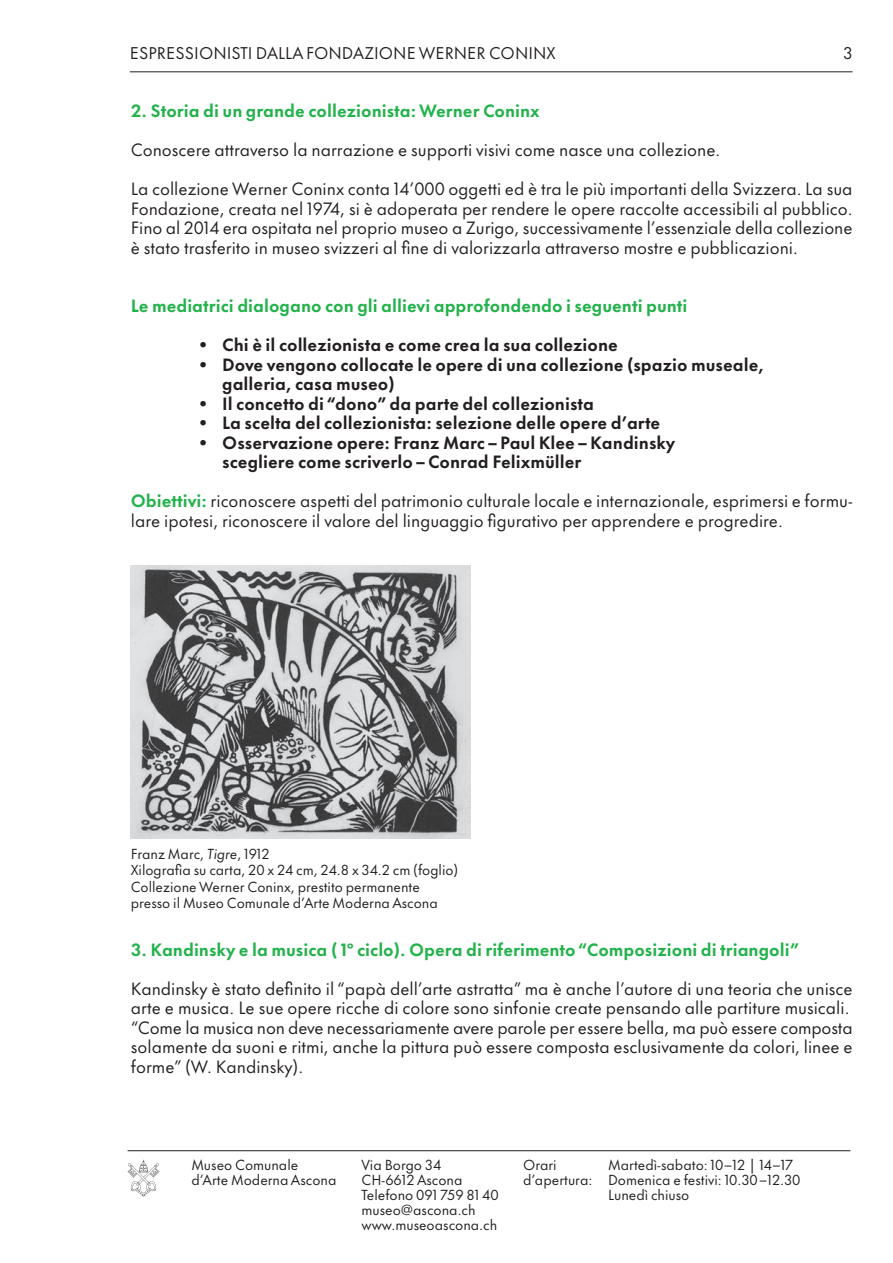
<style>
.page{position:relative;width:893px;height:1263px;background:#fff}
.page>*{position:absolute;margin:0;border:0;box-sizing:border-box;transform-origin:0 0}
.t1{font:16.5px/19.5px "Futura Now Text";color:#231f20}
.t2{font:700 16.5px/19.5px "Futura Now Text";color:#231f20}
.t3{font:700 16.5px "Futura Now Text";color:#23b24b}
.t4{font:15.75px "Futura Now Text";color:#231f20}
.t5{font:13.5px/15px "Futura Now Text";color:#231f20}
.s1{font-weight:700;color:#23b24b}
.s2{font-style:italic}
</style>
<div class="page">
<hr style="left:130px;top:72px;width:723px;height:1px;background:#231f20">
<hr style="left:128px;top:1150px;width:722px;height:1px;background:#231f20">
<svg style="left:128px;top:1160px;width:31px;height:36px"></svg>
<img style="left:131px;top:566px;width:340px;height:272px">
<p class="t4" style="left:130px;top:40px;width:427px">ESPRESSIONISTI DALLA FONDAZIONE WERNER CONINX</p>
<p class="t4" style="left:843px;top:40px;width:11px">3</p>
<p class="t3" style="left:131px;top:97px;width:411px">2. Storia di un grande collezionista: Werner Coninx</p>
<p class="t1" style="left:131px;top:139px;width:591px">Conoscere attraverso la narrazione e supporti visivi come nasce una collezione.</p>
<p class="t1" style="left:131px;top:178px;width:723px;text-align:justify">La collezione Werner Coninx conta 14’000 oggetti ed è tra le più importanti della Svizzera. La sua Fondazione, creata nel 1974, si è adoperata per rendere le opere raccolte accessibili al pubblico.<br>Fino al 2014 era ospitata nel proprio museo a Zurigo, successivamente l’essenziale della collezione è stato trasferito in museo svizzeri al fine di valorizzarla attraverso mostre e pubblicazioni.</p>
<p class="t3" style="left:131px;top:292px;width:558px">Le mediatrici dialogano con gli allievi approfondendo i seguenti punti</p>
<p class="t2" style="left:199px;top:334px;width:420px">• Chi è il collezionista e come crea la sua collezione</p>
<p class="t2" style="left:222px;top:353px;width:543px;text-indent:-23px">• Dove vengono collocate le opere di una collezione (spazio museale, galleria, casa museo)</p>
<p class="t2" style="left:199px;top:392px;width:396px">• Il concetto di “dono” da parte del collezionista</p>
<p class="t2" style="left:199px;top:412px;width:463px">• La scelta del collezionista: selezione delle opere d’arte</p>
<p class="t2" style="left:222px;top:431px;width:455px;text-indent:-23px">• Osservazione opere: Franz Marc – Paul Klee – Kandinsky scegliere come scriverlo – Conrad Felixmüller</p>
<p class="t1" style="left:131px;top:490px;width:723px"><span class="s1">Obiettivi:</span> riconoscere aspetti del patrimonio culturale locale e internazionale, esprimersi e formu&shy;lare ipotesi, riconoscere il valore del linguaggio figurativo per apprendere e progredire.</p>
<p class="t5" style="left:131px;top:844px;width:329px;line-height:16.5px">Franz Marc, <span class="s2">Tigre</span>, 1912<br>Xilografia su carta, 20 x 24 cm, 24.8 x 34.2 cm (foglio)<br>Collezione Werner Coninx, prestito permanente presso il Museo Comunale d’Arte Moderna Ascona</p>
<p class="t3" style="left:131px;top:935px;width:670px">3. Kandinsky e la musica ( 1º ciclo). Opera di riferimento “Composizioni di triangoli”</p>
<p class="t1" style="left:131px;top:977px;width:723px">Kandinsky è stato definito il “papà dell’arte astratta” ma è anche l’autore di una teoria che unisce arte e musica. Le sue opere ricche di colore sono sinfonie create pensando alle partiture musicali. “Come la musica non deve necessariamente avere parole per essere bella, ma può essere composta solamente da suoni e ritmi, anche la pittura può essere composta esclusivamente da colori, linee e forme” (W. Kandinsky).</p>
<p class="t5" style="left:191px;top:1157px;width:147px">Museo Comunale d’Arte Moderna Ascona</p>
<p class="t5" style="left:361px;top:1157px;width:139px">Via Borgo 34<br>CH-6612 Ascona<br>Telefono 091 759 81 40 museo@ascona.ch www.museoascona.ch</p>
<p class="t5" style="left:523px;top:1157px;width:35px">Orari</p>
<p class="t5" style="left:608px;top:1157px;width:187px">Martedì-sabato: 10–12 | 14–17</p>
<p class="t5" style="left:523px;top:1172px;width:279px">d’apertura: Domenica e festivi: 10.30–12.30</p>
<p class="t5" style="left:608px;top:1187px;width:83px">Lunedì chiuso</p>
</div>
